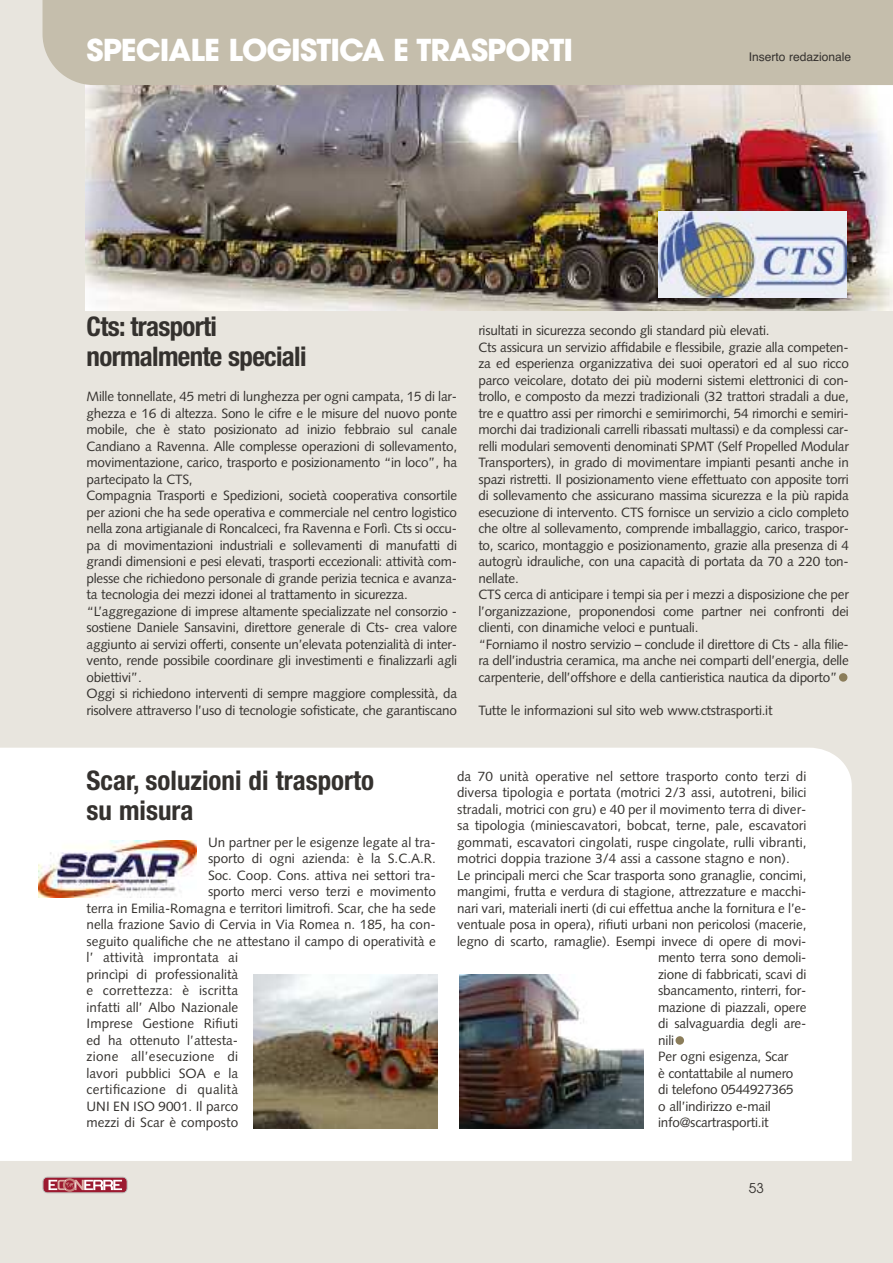
<style>
.page{position:relative;width:893px;height:1263px;background:#e8e5de}
.page>*{position:absolute;margin:0;border:0;box-sizing:border-box;transform-origin:0 0}
.t1{font:700 30px "Avant Garde";letter-spacing:-.03em;color:#fff}
.t2{font:700 condensed 27px/30px "Helvetica Neue";color:#34312e}
.t3{font:700 condensed 27px/30px "Helvetica Neue";letter-spacing:-.025em;color:#34312e}
.t4{font:13.5px/16.5px "Syntax";letter-spacing:-.015em;color:#34312e}
.t5{font:13.5px "Syntax";letter-spacing:.02em;color:#34312e}
.t6{font:13.5px "Syntax";letter-spacing:.015em;color:#34312e}
.t7{font:13.5px "Syntax";letter-spacing:.01em;color:#34312e}
.t8{font:13.5px "Avant Garde";color:#34312e}
.t9{font:12px "Helvetica";color:#34312e}
</style>
<div class="page">
<div style="left:0;top:748px;width:852px;height:413px;background:#fff"></div>
<img style="left:85px;top:85px;width:808px;height:226px">
<div style="left:839px;top:673px;width:8px;height:9px;background:#8b7d5a;border-radius:50%"></div>
<div style="left:43px;top:0;width:850px;height:85px;background:#c5beac"></div>
<svg style="left:43px;top:1177px;width:84px;height:15px"></svg>
<svg style="left:49px;top:1180px;width:73px;height:10px"></svg>
<div style="left:43px;top:1177px;width:85px;height:16px;border:2px solid #aeadac;border-radius:5px"></div>
<div style="left:675px;top:1036px;width:9px;height:9px;background:#8b7d5a;border-radius:50%"></div>
<div style="left:31px;top:830px;width:176px;height:70px;background:#fff"></div>
<img style="left:38px;top:841px;width:159px;height:56px">
<img style="left:253px;top:974px;width:184px;height:155px">
<img style="left:459px;top:974px;width:184px;height:155px">
<img style="left:659px;top:211px;width:188px;height:86px">
<h1 class="t1" style="left:87px;top:39px;width:488px">SPECIALE LOGISTICA E TRASPORTI</h1>
<p class="t9" style="left:749px;top:49px;width:104px">Inserto redazionale</p>
<h2 class="t3" style="left:87px;top:311px;width:222px">Cts: trasporti normalmente speciali</h2>
<p class="t4" style="left:87px;top:389px;width:372px">Mille tonnellate, 45 metri di lunghezza per ogni campata, 15 di lar&shy;ghezza e 16 di altezza. Sono le cifre e le misure del nuovo ponte mobile, che è stato posizionato ad inizio febbraio sul canale Candiano a Ravenna. Alle complesse operazioni di sollevamento, movimentazione, carico, trasporto e posizionamento “in loco”, ha partecipato la CTS,<br>Compagnia Trasporti e Spedizioni, società cooperativa consortile per azioni che ha sede operativa e commerciale nel centro logistico nella zona artigianale di Roncalceci, fra Ravenna e Forlì. Cts si occu&shy;pa di movimentazioni industriali e sollevamenti di manufatti di grandi dimensioni e pesi elevati, trasporti eccezionali: attività com&shy;plesse che richiedono personale di grande perizia tecnica e avanza&shy;ta tecnologia dei mezzi idonei al trattamento in sicurezza. “L’aggregazione di imprese altamente specializzate nel consorzio - sostiene Daniele Sansavini, direttore generale di Cts- crea valore aggiunto ai servizi offerti, consente un’elevata potenzialità di inter&shy;vento, rende possibile coordinare gli investimenti e finalizzarli agli obiettivi”.<br>Oggi si richiedono interventi di sempre maggiore complessità, da risolvere attraverso l’uso di tecnologie sofisticate, che garantiscano</p>
<p class="t4" style="left:478px;top:323px;width:372px">risultati in sicurezza secondo gli standard più elevati.<br>Cts assicura un servizio affidabile e flessibile, grazie alla competen&shy;za ed esperienza organizzativa dei suoi operatori ed al suo ricco parco veicolare, dotato dei più moderni sistemi elettronici di con&shy;trollo, e composto da mezzi tradizionali (32 trattori stradali a due, tre e quattro assi per rimorchi e semirimorchi, 54 rimorchi e semiri&shy;morchi dai tradizionali carrelli ribassati multassi) e da complessi car&shy;relli modulari semoventi denominati SPMT (Self Propelled Modular Transporters), in grado di movimentare impianti pesanti anche in spazi ristretti. Il posizionamento viene effettuato con apposite torri di sollevamento che assicurano massima sicurezza e la più rapida esecuzione di intervento. CTS fornisce un servizio a ciclo completo che oltre al sollevamento, comprende imballaggio, carico, traspor&shy;to, scarico, montaggio e posizionamento, grazie alla presenza di 4 autogrù idrauliche, con una capacità di portata da 70 a 220 ton&shy;nellate.<br>CTS cerca di anticipare i tempi sia per i mezzi a disposizione che per l’organizzazione, proponendosi come partner nei confronti dei clienti, con dinamiche veloci e puntuali.<br>“Forniamo il nostro servizio – conclude il direttore di Cts - alla filie&shy;ra dell’industria ceramica, ma anche nei comparti dell’energia, delle carpenterie, dell’offshore e della cantieristica nautica da diporto”</p>
<p class="t4" style="left:478px;top:703px;width:296px">Tutte le informazioni sul sito web www.ctstrasporti.it</p>
<h2 class="t2" style="left:87px;top:765px;width:289px">Scar, soluzioni di trasporto su misura</h2>
<p class="t4" style="left:208px;top:835px;width:229px">Un partner per le esigenze legate al tra-</p>
<p class="t4" style="left:208px;top:851px;width:229px">sporto di ogni azienda: è la S.C.A.R.</p>
<p class="t4" style="left:208px;top:868px;width:229px">Soc. Coop. Cons. attiva nei settori tra-</p>
<p class="t4" style="left:208px;top:884px;width:229px">sporto merci verso terzi e movimento</p>
<p class="t4" style="left:87px;top:901px;width:351px">terra in Emilia-Romagna e territori limitrofi. Scar, che ha sede</p>
<p class="t4" style="left:87px;top:917px;width:351px">nella frazione Savio di Cervia in Via Romea n. 185, ha con-</p>
<p class="t4" style="left:87px;top:934px;width:351px">seguito qualifiche che ne attestano il campo di operatività e</p>
<p class="t6" style="left:87px;top:952px;width:153px">l’ attività improntata ai</p>
<p class="t4" style="left:87px;top:967px;width:153px">princìpi di professionalità</p>
<p class="t5" style="left:87px;top:985px;width:153px">e correttezza: è iscritta</p>
<p class="t4" style="left:87px;top:1000px;width:153px">infatti all’ Albo Nazionale</p>
<p class="t7" style="left:87px;top:1018px;width:153px">Imprese Gestione Rifiuti</p>
<p class="t4" style="left:87px;top:1033px;width:153px">ed ha ottenuto l’attesta-</p>
<p class="t5" style="left:87px;top:1051px;width:153px">zione all’esecuzione di</p>
<p class="t4" style="left:87px;top:1066px;width:153px">lavori pubblici SOA e la</p>
<p class="t5" style="left:87px;top:1084px;width:153px">certificazione di qualità</p>
<p class="t4" style="left:87px;top:1099px;width:153px">UNI EN ISO 9001. Il parco</p>
<p class="t4" style="left:87px;top:1115px;width:153px">mezzi di Scar è composto</p>
<p class="t4" style="left:457px;top:769px;width:351px">da 70 unità operative nel settore trasporto conto terzi di</p>
<p class="t4" style="left:457px;top:785px;width:351px">diversa tipologia e portata (motrici 2/3 assi, autotreni, bilici</p>
<p class="t4" style="left:457px;top:802px;width:351px">stradali, motrici con gru) e 40 per il movimento terra di diver-</p>
<p class="t4" style="left:457px;top:818px;width:351px">sa tipologia (miniescavatori, bobcat, terne, pale, escavatori</p>
<p class="t4" style="left:457px;top:835px;width:351px">gommati, escavatori cingolati, ruspe cingolate, rulli vibranti,</p>
<p class="t4" style="left:457px;top:851px;width:334px">motrici doppia trazione 3/4 assi a cassone stagno e non).</p>
<p class="t4" style="left:457px;top:868px;width:351px">Le principali merci che Scar trasporta sono granaglie, concimi,</p>
<p class="t4" style="left:457px;top:884px;width:351px">mangimi, frutta e verdura di stagione, attrezzature e macchi-</p>
<p class="t4" style="left:457px;top:901px;width:351px">nari vari, materiali inerti (di cui effettua anche la fornitura e l’e-</p>
<p class="t4" style="left:457px;top:917px;width:351px">ventuale posa in opera), rifiuti urbani non pericolosi (macerie,</p>
<p class="t4" style="left:457px;top:934px;width:351px">legno di scarto, ramaglie). Esempi invece di opere di movi-</p>
<p class="t4" style="left:658px;top:950px;width:150px">mento terra sono demoli-</p>
<p class="t4" style="left:658px;top:967px;width:150px">zione di fabbricati, scavi di</p>
<p class="t4" style="left:658px;top:983px;width:150px">sbancamento, rinterri, for-</p>
<p class="t4" style="left:658px;top:1000px;width:150px">mazione di piazzali, opere</p>
<p class="t4" style="left:658px;top:1016px;width:150px">di salvaguardia degli are-</p>
<p class="t4" style="left:658px;top:1033px;width:18px">nili</p>
<p class="t4" style="left:658px;top:1049px;width:132px">Per ogni esigenza, Scar</p>
<p class="t4" style="left:658px;top:1066px;width:137px">è contattabile al numero</p>
<p class="t4" style="left:658px;top:1082px;width:137px">di telefono 0544927365</p>
<p class="t4" style="left:658px;top:1099px;width:114px">o all’indirizzo e-mail</p>
<p class="t4" style="left:658px;top:1115px;width:112px">info@scartrasporti.it</p>
<p class="t8" style="left:749px;top:1183px;width:16px">53</p>
</div>
